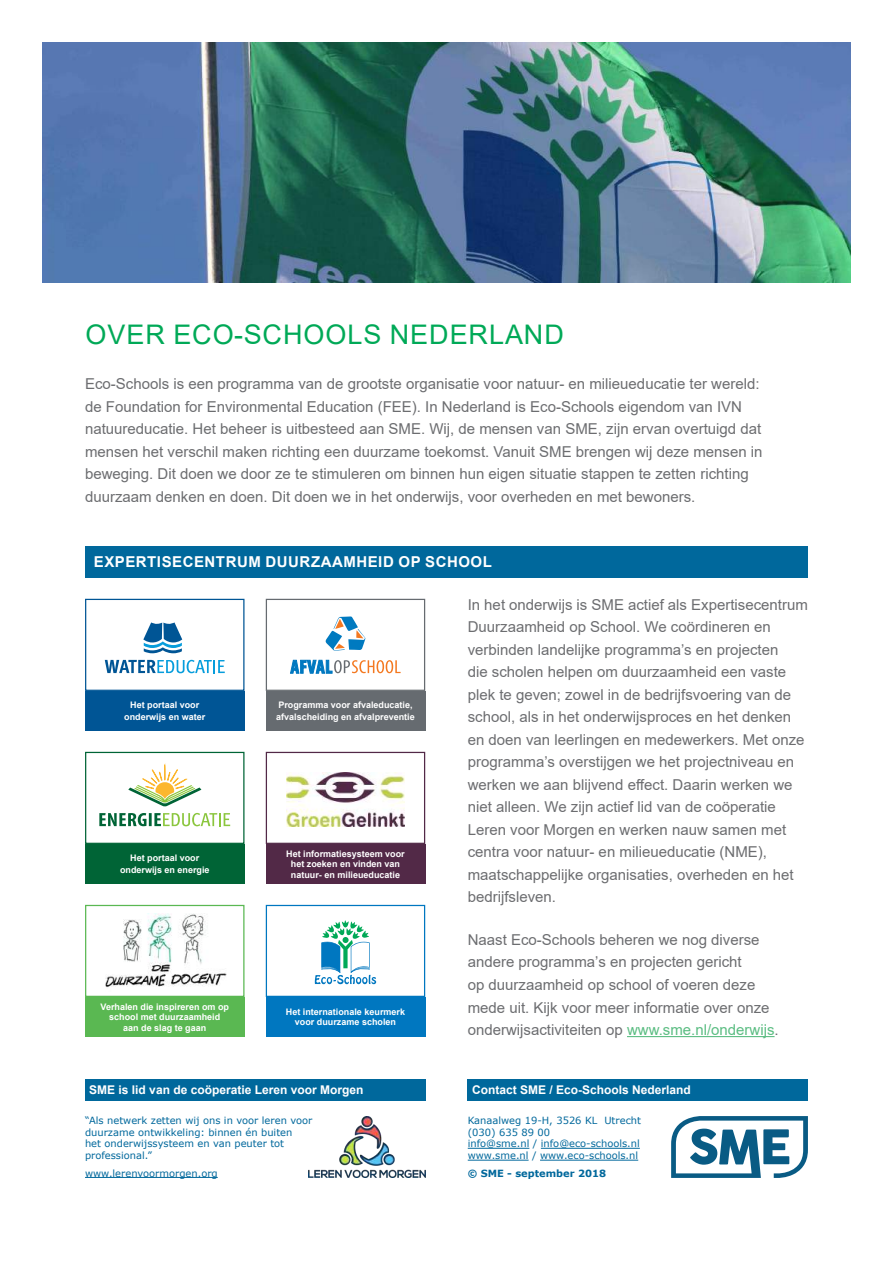
<style>
.page{position:relative;width:893px;height:1263px;background:#fff}
.page>*{position:absolute;margin:0;border:0;box-sizing:border-box;transform-origin:0 0}
.t1{font:27px "Arial";letter-spacing:.035em;color:#00a957}
.t2{font:15px/22.5px "Arial";color:#6c6d70}
.t3{font:700 15px "Arial";letter-spacing:.035em;color:#fff}
.t4{font:700 12px "Arial";color:#fff}
.t5{font:9.9px/11.9px "Verdana";color:#00689c}
.t6{font:700 9.9px "Verdana";color:#00689c}
.t7{font:700 9px/10.5px "Arial";color:#fff;text-align:center}
.s1{color:#5bbd82}
</style>
<div class="page">
<img style="left:43px;top:43px;width:807px;height:239px">
<hr style="left:627px;top:1036px;width:148px;height:1px;background:#5bbd82">
<div style="left:85px;top:546px;width:723px;height:31px;background:#00689c"></div>
<div style="left:468px;top:1079px;width:340px;height:21px;background:#00689c"></div>
<div style="left:85px;top:1079px;width:340px;height:21px;background:#00689c"></div>
<hr style="left:468px;top:1148px;width:61px;height:1px;background:#00689c">
<hr style="left:541px;top:1148px;width:99px;height:1px;background:#00689c">
<hr style="left:468px;top:1160px;width:61px;height:1px;background:#00689c">
<hr style="left:540px;top:1160px;width:98px;height:1px;background:#00689c">
<hr style="left:85px;top:1177px;width:133px;height:1px;background:#00689c">
<div style="left:85px;top:599px;width:159px;height:92px;border:1px solid #005595"></div>
<div style="left:85px;top:752px;width:159px;height:92px;border:1px solid #006436"></div>
<div style="left:85px;top:905px;width:159px;height:92px;border:1px solid #5ab852"></div>
<div style="left:266px;top:752px;width:159px;height:92px;border:1px solid #522947"></div>
<div style="left:266px;top:905px;width:159px;height:92px;border:1px solid #0077c0"></div>
<div style="left:266px;top:599px;width:159px;height:92px;border:1px solid #666b70"></div>
<div style="left:85px;top:691px;width:159px;height:39px;background:#005595"></div>
<div style="left:266px;top:844px;width:159px;height:39px;background:#522947"></div>
<div style="left:266px;top:997px;width:159px;height:40px;background:#0077c0"></div>
<div style="left:85px;top:844px;width:159px;height:39px;background:#006436"></div>
<div style="left:85px;top:997px;width:159px;height:40px;background:#5ab852"></div>
<div style="left:266px;top:691px;width:159px;height:39px;background:#666b70"></div>
<svg style="left:105px;top:660px;width:120px;height:13px"></svg>
<svg style="left:143px;top:622px;width:39px;height:31px"></svg>
<svg style="left:99px;top:813px;width:131px;height:13px"></svg>
<svg style="left:128px;top:730px;width:73px;height:77px"></svg>
<svg style="left:325px;top:616px;width:40px;height:35px"></svg>
<svg style="left:290px;top:659px;width:111px;height:15px"></svg>
<img style="left:286px;top:772px;width:119px;height:54px">
<img style="left:105px;top:913px;width:122px;height:75px">
<svg style="left:315px;top:920px;width:61px;height:64px"></svg>
<img style="left:308px;top:1116px;width:117px;height:62px">
<svg style="left:671px;top:1116px;width:137px;height:62px"></svg>
<h1 class="t1" style="left:86px;top:316px;width:480px">OVER ECO-SCHOOLS NEDERLAND</h1>
<p class="t2" style="left:85px;top:373px;width:679px">Eco-Schools is een programma van de grootste organisatie voor natuur- en milieueducatie ter wereld: de Foundation for Environmental Education (FEE). In Nederland is Eco-Schools eigendom van IVN natuureducatie. Het beheer is uitbesteed aan SME. Wij, de mensen van SME, zijn ervan overtuigd dat mensen het verschil maken richting een duurzame toekomst. Vanuit SME brengen wij deze mensen in beweging. Dit doen we door ze te stimuleren om binnen hun eigen situatie stappen te zetten richting duurzaam denken en doen. Dit doen we in het onderwijs, voor overheden en met bewoners.</p>
<p class="t3" style="left:94px;top:551px;width:400px">EXPERTISECENTRUM DUURZAAMHEID OP SCHOOL</p>
<p class="t7" style="left:124px;top:699px;width:83px;line-height:12px">Het portaal voor onderwijs en water</p>
<p class="t7" style="left:276px;top:699px;width:140px;line-height:12px;text-align:left">Programma voor afvaleducatie, afvalscheiding en afvalpreventie</p>
<p class="t7" style="left:120px;top:852px;width:91px;line-height:12px">Het portaal voor onderwijs en energie</p>
<p class="t7" style="left:100px;top:1001px;width:130px">Verhalen die inspireren om op school met duurzaamheid aan de slag te gaan</p>
<p class="t7" style="left:286px;top:848px;width:120px">Het informatiesysteem voor het zoeken en vinden van natuur- en milieueducatie</p>
<p class="t7" style="left:286px;top:1006px;width:121px">Het internationale keurmerk voor duurzame scholen</p>
<p class="t2" style="left:468px;top:593px;width:342px">In het onderwijs is SME actief als Expertisecentrum Duurzaamheid op School. We coördineren en verbinden landelijke programma’s en projecten<br>die scholen helpen om duurzaamheid een vaste plek te geven; zowel in de bedrijfsvoering van de school, als in het onderwijsproces en het denken en doen van leerlingen en medewerkers. Met onze programma’s overstijgen we het projectniveau en werken we aan blijvend effect. Daarin werken we niet alleen. We zijn actief lid van de coöperatie Leren voor Morgen en werken nauw samen met centra voor natuur- en milieueducatie (NME), maatschappelijke organisaties, overheden en het bedrijfsleven.</p>
<p class="t2" style="left:468px;top:928px;width:312px">Naast Eco-Schools beheren we nog diverse andere programma’s en projecten gericht<br>op duurzaamheid op school of voeren deze mede uit. Kijk voor meer informatie over onze onderwijsactiviteiten op <span class="s1">www.sme.nl/onderwijs</span>.</p>
<p class="t4" style="left:89px;top:1081px;width:276px">SME is lid van de coöperatie Leren voor Morgen</p>
<p class="t4" style="left:472px;top:1081px;width:220px">Contact SME / Eco-Schools Nederland</p>
<p class="t5" style="left:468px;top:1114px;width:175px">Kanaalweg 19-H, 3526 KL Utrecht (030) 635 89 00<br>info@sme.nl / info@eco-schools.nl www.sme.nl / www.eco-schools.nl</p>
<p class="t6" style="left:468px;top:1166px;width:140px">© SME - september 2018</p>
<p class="t5" style="left:85px;top:1114px;width:229px">“Als netwerk zetten wij ons in voor leren voor duurzame ontwikkeling: binnen én buiten<br>het onderwijssysteem en van peuter tot professional.”</p>
<p class="t5" style="left:85px;top:1167px;width:134px">www.lerenvoormorgen.org</p>
</div>
